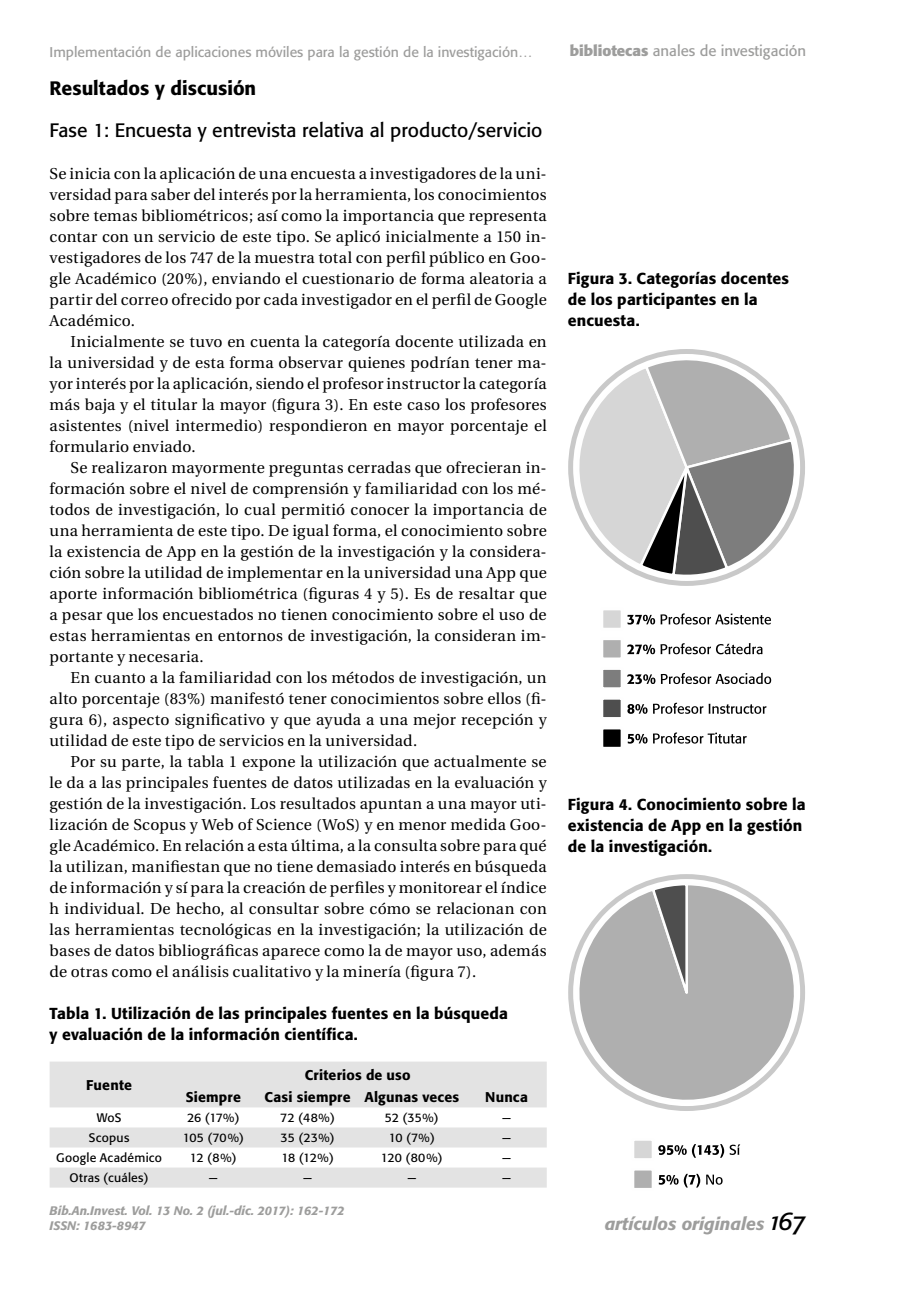
<style>
.page{position:relative;width:913px;height:1290px;background:#fff}
.page>*{position:absolute;margin:0;border:0;box-sizing:border-box;transform-origin:0 0}
.t1{font:19.25px "Formata";letter-spacing:.005em;color:#000}
.t2{font:500 19.25px "Formata";color:#000}
.t3{font:italic 500 17.5px "Formata";color:#9d9d9c}
.t4{font:15.75px/21px "Utopia";letter-spacing:.015em;color:#000;text-align:justify}
.t5{font:500 15.75px/21px "Formata";letter-spacing:.01em;color:#000}
.t6{font:14.88px "Formata";color:#9d9d9c}
.t7{font:14px "Formata";color:#9d9d9c}
.t8{font:500 14px "Formata";letter-spacing:.015em;color:#000}
.t9{font:12.25px "Formata";letter-spacing:.015em;color:#000}
.t10{font:italic 500 12.25px "Formata";color:#9d9d9c}
.s1{font-weight:700}
</style>
<div class="page">
<svg style="left:50px;top:1061px;width:497px;height:126px;fill:#e3e3e3"></svg>
<svg style="left:644px;top:578px;width:85px;height:8px"></svg>
<div style="left:601px;top:608px;width:22px;height:22px;background:#d6d6d6;border:2px solid #fefefe"></div>
<div style="left:601px;top:638px;width:22px;height:22px;background:#afafaf;border:2px solid #fefefe"></div>
<div style="left:601px;top:667px;width:22px;height:23px;background:#7d7d7d;border:2px solid #fefefe"></div>
<div style="left:601px;top:697px;width:22px;height:22px;background:#4e4e4e;border:2px solid #fefefe"></div>
<div style="left:601px;top:727px;width:22px;height:22px;background:#000;border:2px solid #fefefe"></div>
<svg style="left:627px;top:613px;width:144px;height:11px"></svg>
<svg style="left:627px;top:643px;width:135px;height:11px"></svg>
<svg style="left:627px;top:674px;width:28px;height:10px"></svg>
<svg style="left:661px;top:673px;width:110px;height:11px"></svg>
<svg style="left:627px;top:704px;width:20px;height:10px"></svg>
<svg style="left:653px;top:703px;width:113px;height:11px"></svg>
<svg style="left:628px;top:734px;width:19px;height:9px"></svg>
<svg style="left:653px;top:732px;width:94px;height:11px"></svg>
<svg style="left:568px;top:349px;width:237px;height:229px"></svg>
<svg style="left:647px;top:874px;width:79px;height:7px"></svg>
<div style="left:632px;top:1138px;width:22px;height:22px;background:#d6d6d6;border:2px solid #fefefe"></div>
<div style="left:632px;top:1168px;width:22px;height:22px;background:#afafaf;border:2px solid #fefefe"></div>
<svg style="left:658px;top:1144px;width:82px;height:14px"></svg>
<svg style="left:659px;top:1175px;width:19px;height:9px"></svg>
<svg style="left:684px;top:1174px;width:16px;height:13px"></svg>
<svg style="left:706px;top:1174px;width:16px;height:10px"></svg>
<svg style="left:568px;top:881px;width:237px;height:230px"></svg>
<svg style="left:650px;top:881px;width:40px;height:114px"></svg>
<p class="t7" style="left:50px;top:43px;width:484px">Implementación de aplicaciones móviles para la gestión de la investigación…</p>
<p class="t6" style="left:570px;top:42px;width:238px"><span class="s1">bibliotecas</span> anales de investigación</p>
<p class="t2" style="left:50px;top:77px;width:208px">Resultados y discusión</p>
<p class="t1" style="left:50px;top:119px;width:494px">Fase 1: Encuesta y entrevista relativa al producto/servicio</p>
<p class="t4" style="left:50px;top:164px;width:499px">Se inicia con la aplicación de una encuesta a investigadores de la uni&shy;versidad para saber del interés por la herramienta, los conocimientos sobre temas bibliométricos; así como la importancia que representa contar con un servicio de este tipo. Se aplicó inicialmente a 150 in&shy;vestigadores de los 747 de la muestra total con perfil público en Goo&shy;gle Académico (20%), enviando el cuestionario de forma aleatoria a partir del correo ofrecido por cada investigador en el perfil de Google Académico.</p>
<p class="t4" style="left:50px;top:332px;width:499px;text-indent:21px">Inicialmente se tuvo en cuenta la categoría docente utilizada en la universidad y de esta forma observar quienes podrían tener ma&shy;yor interés por la aplicación, siendo el profesor instructor la categoría más baja y el titular la mayor (figura 3). En este caso los profesores asistentes (nivel intermedio) respondieron en mayor porcentaje el formulario enviado.</p>
<p class="t4" style="left:50px;top:458px;width:499px;text-indent:21px">Se realizaron mayormente preguntas cerradas que ofrecieran in&shy;formación sobre el nivel de comprensión y familiaridad con los mé&shy;todos de investigación, lo cual permitió conocer la importancia de una herramienta de este tipo. De igual forma, el conocimiento sobre la existencia de App en la gestión de la investigación y la considera&shy;ción sobre la utilidad de implementar en la universidad una App que aporte información bibliométrica (figuras 4 y 5). Es de resaltar que a pesar que los encuestados no tienen conocimiento sobre el uso de estas herramientas en entornos de investigación, la consideran im&shy;portante y necesaria.</p>
<p class="t4" style="left:50px;top:668px;width:499px;text-indent:21px">En cuanto a la familiaridad con los métodos de investigación, un alto porcentaje (83%) manifestó tener conocimientos sobre ellos (fi&shy;gura 6), aspecto significativo y que ayuda a una mejor recepción y utilidad de este tipo de servicios en la universidad.</p>
<p class="t4" style="left:50px;top:752px;width:499px;text-indent:21px">Por su parte, la tabla 1 expone la utilización que actualmente se le da a las principales fuentes de datos utilizadas en la evaluación y gestión de la investigación. Los resultados apuntan a una mayor uti&shy;lización de Scopus y Web of Science (WoS) y en menor medida Goo&shy;gle Académico. En relación a esta última, a la consulta sobre para qué la utilizan, manifiestan que no tiene demasiado interés en búsqueda de información y sí para la creación de perfiles y monitorear el índice h individual. De hecho, al consultar sobre cómo se relacionan con las herramientas tecnológicas en la investigación; la utilización de bases de datos bibliográficas aparece como la de mayor uso, además de otras como el análisis cualitativo y la minería (figura 7).</p>
<p class="t5" style="left:50px;top:1003px;width:460px">Tabla 1. Utilización de las principales fuentes en la búsqueda y evaluación de la información científica.</p>
<p class="t8" style="left:86px;top:1076px;width:47px">Fuente</p>
<p class="t5" style="left:568px;top:268px;width:223px">Figura 3. Categorías docentes de los participantes en la encuesta.</p>
<p class="t5" style="left:568px;top:793px;width:240px">Figura 4. Conocimiento sobre la existencia de App en la gestión de la investigación.</p>
<p class="t8" style="left:305px;top:1066px;width:107px">Criterios de uso</p>
<p class="t8" style="left:186px;top:1089px;width:57px">Siempre</p>
<p class="t8" style="left:265px;top:1089px;width:196px">Casi siempre Algunas veces</p>
<p class="t8" style="left:485px;top:1089px;width:44px">Nunca</p>
<p class="t9" style="left:97px;top:1110px;width:26px">WoS</p>
<p class="t9" style="left:187px;top:1110px;width:54px">26 (17%)</p>
<p class="t9" style="left:280px;top:1110px;width:56px">72 (48%)</p>
<p class="t9" style="left:385px;top:1110px;width:55px">52 (35%)</p>
<p class="t9" style="left:502px;top:1110px;width:10px">—</p>
<p class="t9" style="left:89px;top:1130px;width:42px">Scopus</p>
<p class="t9" style="left:183px;top:1130px;width:63px">105 (70%)</p>
<p class="t9" style="left:280px;top:1130px;width:56px">35 (23%)</p>
<p class="t9" style="left:389px;top:1130px;width:48px">10 (7%)</p>
<p class="t9" style="left:502px;top:1130px;width:10px">—</p>
<p class="t9" style="left:56px;top:1150px;width:107px">Google Académico</p>
<p class="t9" style="left:190px;top:1150px;width:48px">12 (8%)</p>
<p class="t9" style="left:281px;top:1150px;width:54px">18 (12%)</p>
<p class="t9" style="left:381px;top:1150px;width:63px">120 (80%)</p>
<p class="t9" style="left:502px;top:1150px;width:10px">—</p>
<p class="t9" style="left:70px;top:1170px;width:81px">Otras (cuáles)</p>
<p class="t9" style="left:209px;top:1170px;width:10px">—</p>
<p class="t9" style="left:303px;top:1170px;width:10px">—</p>
<p class="t9" style="left:407px;top:1170px;width:10px">—</p>
<p class="t9" style="left:502px;top:1170px;width:10px">—</p>
<p class="t10" style="left:50px;top:1203px;width:296px">Bib.An.Invest. Vol. 13 No. 2 (jul.-dic. 2017): 162-172</p>
<p class="t10" style="left:50px;top:1218px;width:97px">ISSN: 1683-8947</p>
<p class="t3" style="left:605px;top:1213px;width:161px">artículos originales</p>
</div>
